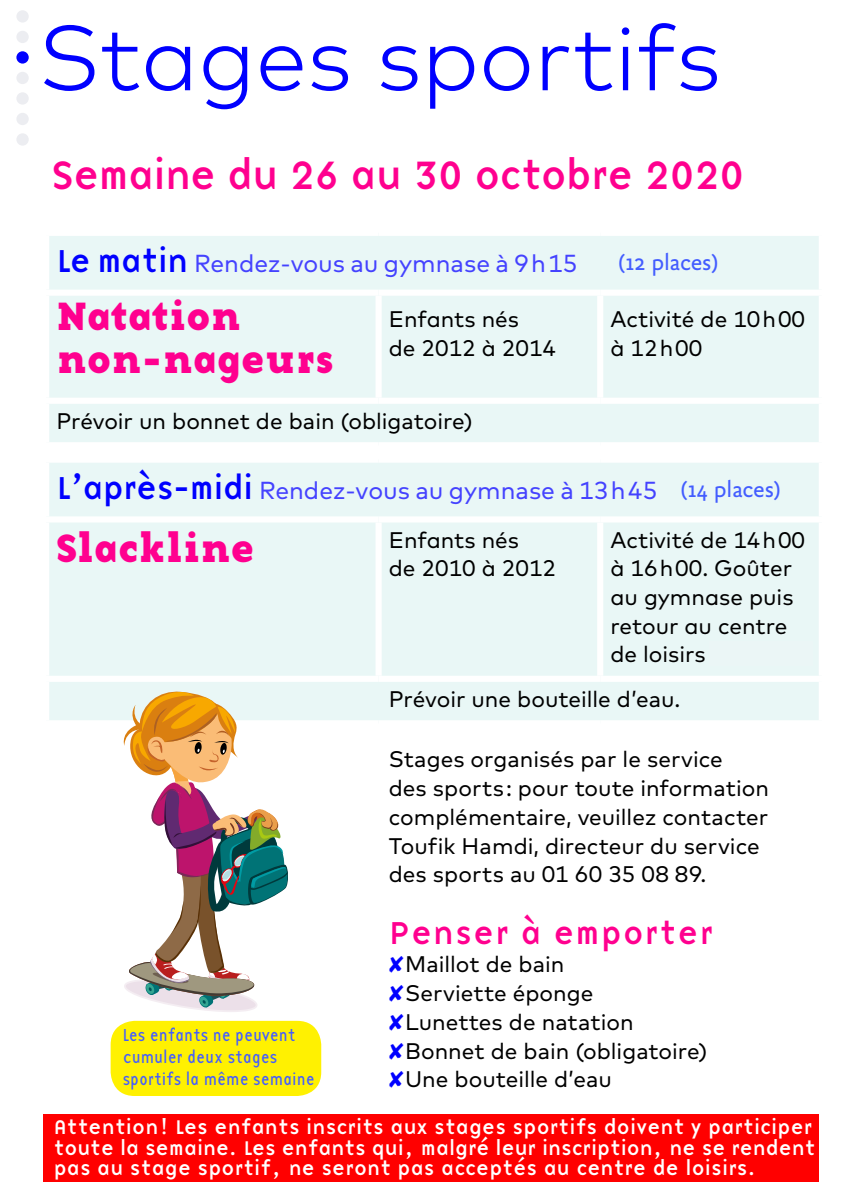
<style>
.page{position:relative;width:851px;height:1191px;background:#fff}
.page>*{position:absolute;margin:0;border:0;box-sizing:border-box;transform-origin:0 0}
.t1{font:300 92.2px "Mark Pro";color:#00f}
.t2{font:41px/43px "Base Twelve Serif B";color:#ff008f}
.t3{font:41px "Base Nine";letter-spacing:-.05em;color:#ff008f}
.t4{font:32.8px "Base Nine";color:#ff008f}
.t5{font:24.6px "Mark Pro";color:#4442ff}
.t6{font:24px "Yoga Sans Pro";color:#435dff}
.t7{font:22.6px/28.8px "Mark Pro";color:#000}
.t8{font:20.6px/20.6px "Base Nine";letter-spacing:-.025em;color:#fff}
.t9{font:18px/21.6px "Base Twelve Sans";color:#435dff}
.s1{font-family:"Base Nine";font-size:32.8px;color:#00f}
.s2{color:#00f}
</style>
<div class="page">
<div style="left:43px;top:1113px;width:775px;height:68px;background:#f00"></div>
<div style="left:49px;top:236px;width:769px;height:206px;background:#e9f7f6"></div>
<div style="left:375px;top:296px;width:6px;height:102px;background:#fff"></div>
<div style="left:597px;top:296px;width:6px;height:102px;background:#fff"></div>
<div style="left:43px;top:289px;width:335px;height:7px;background:#fff"></div>
<div style="left:378px;top:289px;width:222px;height:7px;background:#fff"></div>
<div style="left:600px;top:289px;width:224px;height:7px;background:#fff"></div>
<div style="left:43px;top:398px;width:335px;height:6px;background:#fff"></div>
<div style="left:378px;top:398px;width:222px;height:6px;background:#fff"></div>
<div style="left:600px;top:398px;width:224px;height:6px;background:#fff"></div>
<div style="left:49px;top:463px;width:769px;height:257px;background:#e9f7f6"></div>
<div style="left:375px;top:522px;width:6px;height:153px;background:#fff"></div>
<div style="left:597px;top:522px;width:6px;height:153px;background:#fff"></div>
<div style="left:43px;top:516px;width:335px;height:6px;background:#fff"></div>
<div style="left:378px;top:516px;width:222px;height:6px;background:#fff"></div>
<div style="left:600px;top:516px;width:224px;height:6px;background:#fff"></div>
<div style="left:43px;top:675px;width:335px;height:7px;background:#fff"></div>
<div style="left:378px;top:675px;width:222px;height:7px;background:#fff"></div>
<div style="left:600px;top:675px;width:224px;height:7px;background:#fff"></div>
<svg style="left:119px;top:689px;width:170px;height:323px"></svg>
<div style="left:16px;top:133px;width:13px;height:13px;background:#ecedf1;border-radius:50%"></div>
<div style="left:16px;top:113px;width:13px;height:12px;background:#ecedf1;border-radius:50%"></div>
<div style="left:16px;top:92px;width:13px;height:13px;background:#ecedf1;border-radius:50%"></div>
<div style="left:16px;top:72px;width:13px;height:12px;background:#ecedf1;border-radius:50%"></div>
<svg style="left:16px;top:51px;width:13px;height:13px"></svg>
<div style="left:16px;top:31px;width:13px;height:12px;background:#ecedf1;border-radius:50%"></div>
<div style="left:16px;top:10px;width:13px;height:13px;background:#ecedf1;border-radius:50%"></div>
<div style="left:111px;top:1020px;width:210px;height:76px;background:#fff101;border-radius:24px"></div>
<div style="left:709px;top:641px;width:103px;height:24px;background:#ebf6f6"></div>
<p class="t1" style="left:38px;top:-11px;width:684px">Stages sportifs</p>
<p class="t3" style="left:51px;top:145px;width:695px">Semaine du 26 au 30 octobre 2020</p>
<p class="t5" style="left:56px;top:245px;width:522px"><span class="s1">Le matin</span> Rendez-vous au gymnase à 9 h 15</p>
<p class="t2" style="left:56px;top:292px;width:278px">Natation non‑nageurs</p>
<p class="t7" style="left:389px;top:303px;width:169px">Enfants nés<br>de 2012 à 2014</p>
<p class="t7" style="left:610px;top:303px;width:196px">Activité de 10 h 00 à 12 h 00</p>
<p class="t7" style="left:56px;top:404px;width:418px">Prévoir un bonnet de bain (obligatoire)</p>
<p class="t5" style="left:56px;top:472px;width:602px"><span class="s1">L’après-midi</span> Rendez-vous au gymnase à 13 h 45</p>
<p class="t2" style="left:56px;top:525px;width:200px">Slackline</p>
<p class="t7" style="left:389px;top:523px;width:169px">Enfants nés<br>de 2010 à 2012</p>
<p class="t7" style="left:610px;top:523px;width:196px">Activité de 14 h 00 à 16 h 00. Goûter au gymnase puis retour au centre de loisirs à 16 h 30</p>
<p class="t7" style="left:389px;top:682px;width:293px">Prévoir une bouteille d’eau.</p>
<p class="t6" style="left:618px;top:248px;width:101px">(12 places)</p>
<p class="t6" style="left:680px;top:475px;width:101px">(14 places)</p>
<p class="t9" style="left:123px;top:1024px;width:194px">Les enfants ne peuvent cumuler deux stages sportifs la même semaine</p>
<p class="t7" style="left:389px;top:743px;width:381px">Stages organisés par le service<br>des sports : pour toute information complémentaire, veuillez contacter Toufik Hamdi, directeur du service des sports au 01 60 35 08 89.</p>
<p class="t4" style="left:389px;top:909px;width:326px">Penser à emporter</p>
<p class="t7" style="left:389px;top:948px;width:320px"><span class="s2">✘</span>Maillot de bain<br><span class="s2">✘</span>Serviette éponge <span class="s2">✘</span>Lunettes de natation <span class="s2">✘</span>Bonnet de bain (obligatoire) <span class="s2">✘</span>Une bouteille d’eau</p>
<p class="t8" style="left:53px;top:1116px;width:763px">Attention! Les enfants inscrits aux stages sportifs doivent y participer toute la semaine. Les enfants qui, malgré leur inscription, ne se rendent pas au stage sportif, ne seront pas acceptés au centre de loisirs.</p>
</div>
